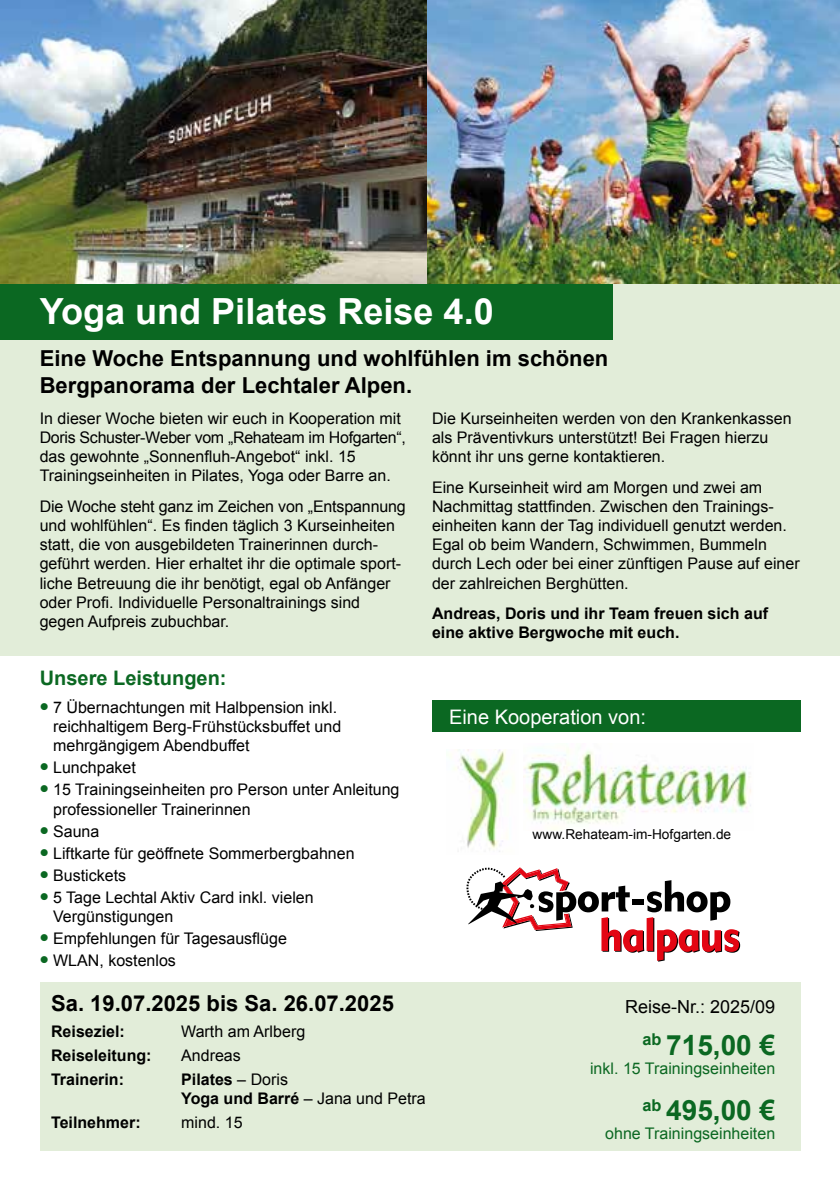
<style>
.page{position:relative;width:840px;height:1191px;background:#fff}
.page>*{position:absolute;margin:0;border:0;box-sizing:border-box;transform-origin:0 0}
.t1{font:700 36px "Arial";color:#fff}
.t2{font:700 28px "Arial";color:#0b6822}
.t3{font:700 22px/26.4px "Arial";color:#000}
.t4{font:20px "Arial";color:#fff}
.t5{font:700 20px "Arial";color:#0b6822}
.t6{font:18px "Arial";color:#000}
.t7{font:16px/19.2px "Arial";color:#000}
.t8{font:700 16px/19.2px "Arial";color:#000}
.t9{font:16px "Arial";color:#0b6822}
.t10{font:13.6px "Arial";color:#000}
.s1{color:#0b6822}
.s2{font-weight:400}
</style>
<div class="page">
<div style="left:40px;top:982px;width:759px;height:169px;background:#e2edd9"></div>
<div style="left:432px;top:700px;width:367px;height:32px;background:#0b6822"></div>
<div style="left:0;top:283px;width:839px;height:373px;background:#e2edd9"></div>
<div style="left:0;top:283px;width:612px;height:57px;background:#0b6822"></div>
<img style="left:0;top:0;width:839px;height:283px">
<img style="left:453px;top:750px;width:61px;height:102px">
<img style="left:523px;top:748px;width:228px;height:82px">
<svg style="left:466px;top:867px;width:273px;height:94px"></svg>
<h1 class="t1" style="left:40px;top:287px;width:455px">Yoga und Pilates Reise 4.0</h1>
<h3 class="t3" style="left:40px;top:346px;width:570px">Eine Woche Entspannung und wohlfühlen im schönen<br>Bergpanorama der Lechtaler Alpen.</h3>
<p class="t7" style="left:40px;top:408px;width:367px">In dieser Woche bieten wir euch in Kooperation mit Doris Schuster-Weber vom „Rehateam im Hofgarten“, das gewohnte „Sonnenfluh-Angebot“ inkl. 15<br>Trainingseinheiten in Pilates, Yoga oder Barre an.</p>
<p class="t7" style="left:40px;top:496px;width:367px">Die Woche steht ganz im Zeichen von „Entspannung und wohlfühlen“. Es finden täglich 3 Kurseinheiten statt, die von ausgebildeten Trainerinnen durch&shy;geführt werden. Hier erhaltet ihr die optimale sport&shy;liche Betreuung die ihr benötigt, egal ob Anfänger oder Profi. Individuelle Personaltrainings sind gegen Aufpreis zubuchbar.</p>
<p class="t7" style="left:432px;top:408px;width:361px">Die Kurseinheiten werden von den Krankenkassen als Präventivkurs unterstützt! Bei Fragen hierzu könnt ihr uns gerne kontaktieren.</p>
<p class="t7" style="left:432px;top:477px;width:369px">Eine Kurseinheit wird am Morgen und zwei am Nachmittag stattfinden. Zwischen den Trainings&shy;einheiten kann der Tag individuell genutzt werden.<br>Egal ob beim Wandern, Schwimmen, Bummeln durch Lech oder bei einer zünftigen Pause auf einer der zahlreichen Berghütten.</p>
<p class="t8" style="left:432px;top:604px;width:337px">Andreas, Doris und ihr Team freuen sich auf eine aktive Bergwoche mit euch.</p>
<p class="t5" style="left:40px;top:665px;width:188px">Unsere Leistungen:</p>
<p class="t7" style="left:53px;top:698px;width:289px;text-indent:-13px"><span class="s1">●</span> 7 Übernachtungen mit Halbpension inkl. reichhaltigem Berg-Frühstücksbuffet und mehrgängigem Abendbuffet</p>
<p class="t7" style="left:40px;top:758px;width:98px"><span class="s1">●</span> Lunchpaket</p>
<p class="t7" style="left:53px;top:780px;width:348px;text-indent:-13px"><span class="s1">●</span> 15 Trainingseinheiten pro Person unter Anleitung professioneller Trainerinnen</p>
<p class="t7" style="left:40px;top:821px;width:61px"><span class="s1">●</span> Sauna</p>
<p class="t7" style="left:40px;top:843px;width:316px"><span class="s1">●</span> Liftkarte für geöffnete Sommerbergbahnen</p>
<p class="t7" style="left:40px;top:865px;width:88px"><span class="s1">●</span> Bustickets</p>
<p class="t7" style="left:53px;top:887px;width:262px;text-indent:-13px"><span class="s1">●</span> 5 Tage Lechtal Aktiv Card inkl. vielen<br>Vergünstigungen</p>
<p class="t7" style="left:40px;top:928px;width:249px"><span class="s1">●</span> Empfehlungen für Tagesausflüge</p>
<p class="t7" style="left:40px;top:950px;width:138px"><span class="s1">●</span> WLAN, kostenlos</p>
<h3 class="t3" style="left:51px;top:991px;width:344px">Sa. 19.07.2025 bis Sa. 26.07.2025</h3>
<p class="t8" style="left:51px;top:1022px;width:75px">Reiseziel:</p>
<p class="t7" style="left:181px;top:1022px;width:125px">Warth am Arlberg</p>
<p class="t8" style="left:51px;top:1046px;width:102px">Reiseleitung:</p>
<p class="t7" style="left:181px;top:1046px;width:61px">Andreas</p>
<p class="t8" style="left:51px;top:1070px;width:74px">Trainerin:</p>
<p class="t8" style="left:181px;top:1070px;width:246px">Pilates <span class="s2">– Doris<br></span>Yoga und Barré <span class="s2">– Jana und Petra</span></p>
<p class="t8" style="left:51px;top:1113px;width:91px">Teilnehmer:</p>
<p class="t7" style="left:181px;top:1113px;width:63px">mind. 15</p>
<p class="t4" style="left:449px;top:703px;width:198px">Eine Kooperation von:</p>
<p class="t10" style="left:532px;top:825px;width:200px">www.Rehateam-im-Hofgarten.de</p>
<p class="t6" style="left:624px;top:994px;width:152px">Reise-Nr.: 2025/09</p>
<h2 class="t2" style="left:642px;top:1026px;width:134px"><sup>ab</sup> 715,00 €</h2>
<p class="t9" style="left:589px;top:1057px;width:186px">inkl. 15 Trainingseinheiten</p>
<h2 class="t2" style="left:642px;top:1091px;width:134px"><sup>ab</sup> 495,00 €</h2>
<p class="t9" style="left:605px;top:1123px;width:171px">ohne Trainingseinheiten</p>
</div>
